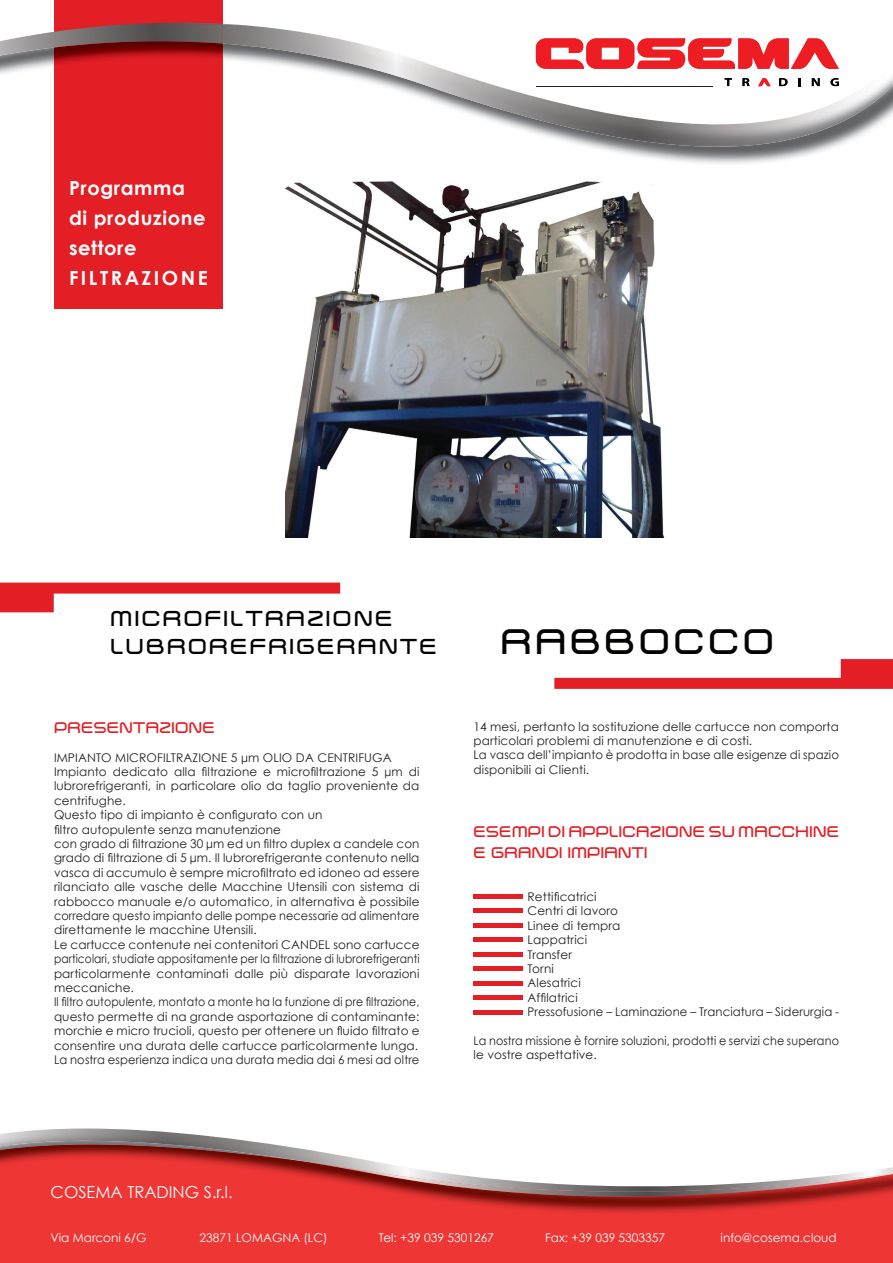
<style>
.page{position:relative;width:893px;height:1263px;background:#fff}
.page>*{position:absolute;margin:0;border:0;box-sizing:border-box;transform-origin:0 0}
.t1{font:34.5px "Dekers Bold";letter-spacing:.12em;color:#040503}
.t2{font:21px "Dekers Bold";letter-spacing:.12em;color:#040503}
.t3{font:700 19.5px/30px "Century Gothic";letter-spacing:.03em;color:#fff}
.t4{font:16.5px "Century Gothic";color:#fff}
.t5{font:15px/21px "Dekers Bold";letter-spacing:.03em;color:#e31e25}
.t6{font:12px/14.4px "Century Gothic";letter-spacing:.01em;color:#231f20}
.t7{font:12px/14.4px "Century Gothic";letter-spacing:.01em;color:#231f20;scale:.93 1}
.t8{font:12px "Century Gothic";color:#fff}
.t9{font:12px "Century Gothic";letter-spacing:.01em;color:#231f20;scale:.89 1}
.t10{font:12px "Century Gothic";letter-spacing:.01em;color:#231f20;scale:.94 1}
</style>
<div class="page">
<div style="left:54px;top:0;width:169px;height:308px;background:#e31e25"></div>
<div style="left:0;top:1215px;width:893px;height:48px;background:#ee3635"></div>
<img style="left:593px;top:77px;width:300px;height:87px">
<img style="left:0;top:48px;width:54px;height:26px">
<img style="left:1px;top:31px;width:53px;height:10px">
<svg style="left:223px;top:24px;width:14px;height:1px"></svg>
<img style="left:120px;top:23px;width:103px;height:2px">
<img style="left:223px;top:25px;width:669px;height:122px">
<img style="left:54px;top:25px;width:169px;height:23px">
<img style="left:0;top:1192px;width:893px;height:23px">
<img style="left:0;top:1128px;width:370px;height:64px">
<img style="left:304px;top:1161px;width:589px;height:36px">
<svg style="left:0;top:583px;width:340px;height:29px"></svg>
<svg style="left:554px;top:659px;width:339px;height:30px"></svg>
<img style="left:285px;top:181px;width:380px;height:357px">
<div style="left:473px;top:894px;width:50px;height:5px;background:#e31e25"></div>
<div style="left:473px;top:908px;width:50px;height:5px;background:#e31e25"></div>
<hr style="left:473px;top:952px;width:50px;height:4px;background:#e31e25">
<div style="left:473px;top:966px;width:50px;height:5px;background:#e31e25"></div>
<hr style="left:473px;top:923px;width:50px;height:4px;background:#e31e25">
<div style="left:473px;top:937px;width:50px;height:5px;background:#e31e25"></div>
<div style="left:473px;top:995px;width:50px;height:5px;background:#e31e25"></div>
<hr style="left:473px;top:1010px;width:50px;height:4px;background:#e31e25">
<hr style="left:473px;top:981px;width:50px;height:4px;background:#e31e25">
<h3 class="t3" style="left:69px;top:173px;width:140px">Programma di produzione settore<br>FILTRAZIONE</h3>
<h2 class="t2" style="left:111px;top:606px;width:283px">MICROFILTRAZIONE</h2>
<h2 class="t2" style="left:111px;top:635px;width:328px">LUBROREFRIGERANTE</h2>
<p class="t5" style="left:54px;top:717px;width:162px">PRESENTAZIONE</p>
<p class="t6" style="left:54px;top:750px;width:339px">IMPIANTO MICROFILTRAZIONE 5 µm OLIO DA CENTRIFUGA</p>
<p class="t6" style="left:54px;top:764px;width:54px">Impianto</p>
<p class="t6" style="left:54px;top:779px;width:367px">lubrorefrigeranti in, particolare olio da taglio proveniente da</p>
<p class="t6" style="left:54px;top:793px;width:73px">centrifughe.</p>
<p class="t6" style="left:54px;top:807px;width:270px">Questo tipo di impianto è configurato con un</p>
<p class="t6" style="left:54px;top:822px;width:229px">filtro autopulente senza manutenzione</p>
<p class="t6" style="left:54px;top:836px;width:367px">con grado di filtrazione 30 µm ed un filtro duplex a candele con</p>
<p class="t6" style="left:54px;top:851px;width:367px">grado di filtrazione di 5 µm Il. lubrorefrigerante contenuto nella</p>
<p class="t6" style="left:54px;top:865px;width:367px">vasca di accumulo è sempre microfiltrato ed idoneo ad essere</p>
<p class="t6" style="left:54px;top:879px;width:367px">rilanciato alle vasche delle Macchine Utensili con sistema di</p>
<p class="t6" style="left:54px;top:894px;width:367px">rabbocco manuale e o/ automatico in, alternativa è possibile</p>
<p class="t10" style="left:54px;top:908px;width:390px">corredare questo impianto delle pompe necessarie ad alimentare</p>
<p class="t6" style="left:54px;top:923px;width:204px">direttamente le macchine Utensili.</p>
<p class="t6" style="left:54px;top:937px;width:367px">Le cartucce contenute nei contenitori CANDEL sono cartucce</p>
<p class="t9" style="left:54px;top:951px;width:412px">particolari, studiate appositamente per la filtrazione di lubrorefrigeranti</p>
<p class="t6" style="left:356px;top:966px;width:65px">lavorazioni</p>
<p class="t6" style="left:113px;top:764px;width:57px">dedicato</p>
<p class="t6" style="left:202px;top:764px;width:57px">filtrazione</p>
<p class="t6" style="left:277px;top:764px;width:91px">microfiltrazione</p>
<p class="t6" style="left:409px;top:764px;width:12px">di</p>
<p class="t6" style="left:174px;top:764px;width:23px">alla</p>
<p class="t6" style="left:372px;top:764px;width:8px">5</p>
<p class="t6" style="left:263px;top:764px;width:9px">e</p>
<p class="t6" style="left:385px;top:764px;width:20px">µm</p>
<p class="t6" style="left:270px;top:966px;width:20px">più</p>
<p class="t6" style="left:54px;top:966px;width:367px">particolarmente<br>meccaniche.<br>Il filtro autopulente, montato a monte ha la funzione di pre filtrazione, questo permette di na grande asportazione di contaminante: morchie e micro trucioli, questo per ottenere un fluido filtrato e consentire una durata delle cartucce particolarmente lunga.<br>La nostra esperienza indica una durata media dai 6 mesi ad oltre</p>
<p class="t6" style="left:156px;top:966px;width:74px">contaminati</p>
<p class="t6" style="left:294px;top:966px;width:58px">disparate</p>
<p class="t6" style="left:234px;top:966px;width:31px">dalle</p>
<h1 class="t1" style="left:501px;top:622px;width:274px">RABBOCCO</h1>
<p class="t6" style="left:473px;top:719px;width:367px">14 mesi, pertanto la sostituzione delle cartucce non comporta particolari problemi di manutenzione e di costi.<br>La vasca dell’impianto è prodotta in base alle esigenze di spazio disponibili ai Clienti.</p>
<p class="t5" style="left:473px;top:821px;width:367px">ESEMPI DI APPLICAZIONE SU MACCHINE<br>E GRANDI IMPIANTI</p>
<p class="t6" style="left:527px;top:889px;width:313px">Rettificatrici<br>Centri di lavoro<br>Linee di tempra<br>Lappatrici<br>Transfer<br>Torni<br>Alesatrici<br>Affilatrici<br>Pressofusione – Laminazione – Tranciatura – Siderurgia -</p>
<p class="t7" style="left:473px;top:1033px;width:394px">La nostra missione è fornire soluzioni, prodotti e servizi che superano le vostre aspettative.</p>
<h3 class="t4" style="left:51px;top:1182px;width:184px">COSEMA TRADING .l.r.S</h3>
<p class="t8" style="left:50px;top:1230px;width:98px">Via Marconi 6/G</p>
<p class="t8" style="left:200px;top:1230px;width:130px">23871 LOMAGNA (LC)</p>
<p class="t8" style="left:379px;top:1230px;width:117px">Tel: +39 039 5301267</p>
<p class="t8" style="left:545px;top:1230px;width:122px">Fax: +39 039 5303357</p>
<p class="t8" style="left:721px;top:1230px;width:118px">info@cosema.cloud</p>
</div>
